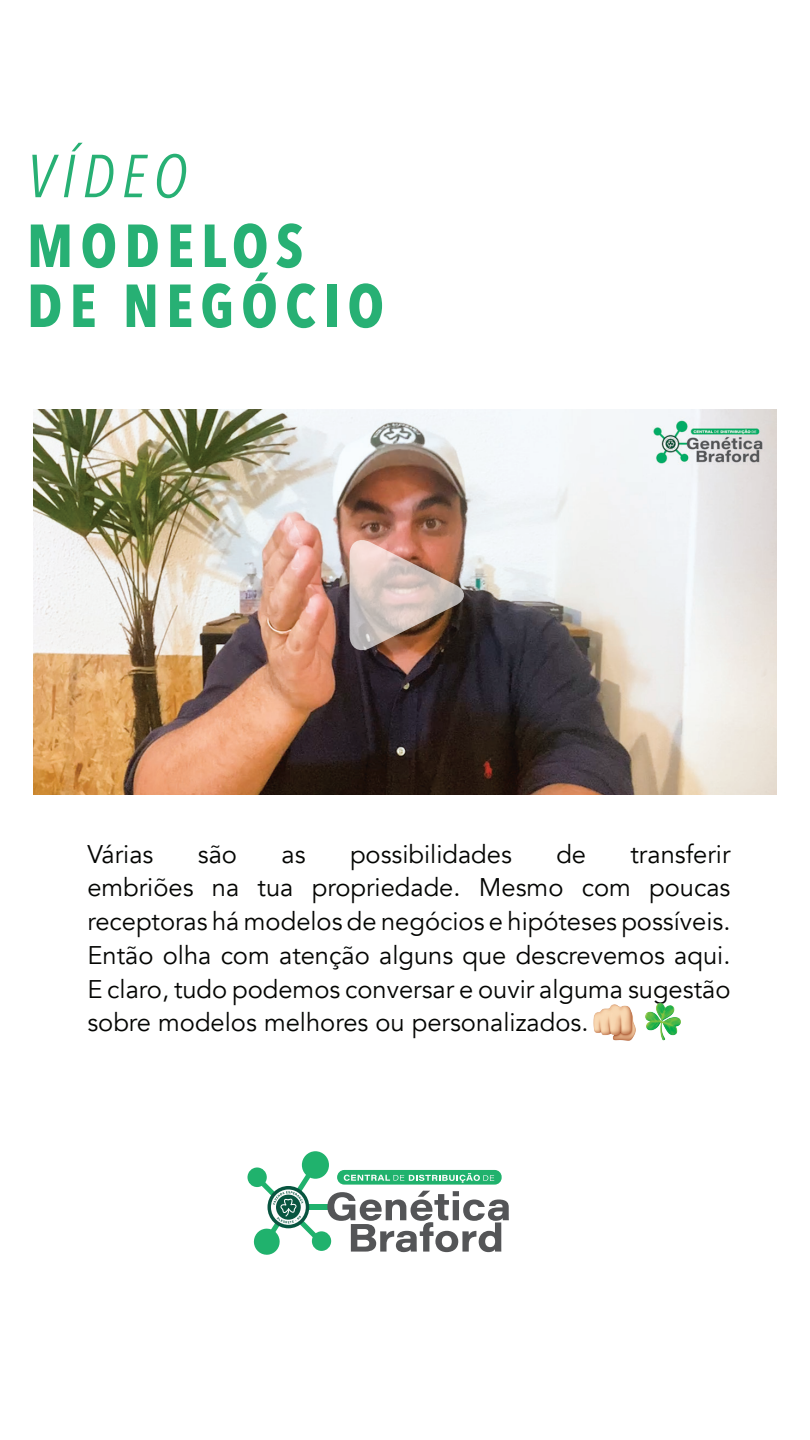
<style>
.page{position:relative;width:810px;height:1440px;background:#fff}
.page>*{position:absolute;margin:0;border:0;box-sizing:border-box;transform-origin:0 0}
.t1{font:700 60px/60px "Avenir Next Condensed";letter-spacing:.12em;color:#27b074}
.t2{font:italic 60px "Avenir Next Condensed";letter-spacing:.12em;color:#27b074}
.t3{font:25.5px/33.8px "Avenir";color:#040503;text-align:justify}
</style>
<div class="page">
<div style="left:288px;top:1204px;width:41px;height:5px;background:#20b26d"></div>
<div style="left:302px;top:1151px;width:27px;height:28px;background:#20b26d;border-radius:50%"></div>
<svg style="left:253px;top:1171px;width:68px;height:84px"></svg>
<div style="left:312px;top:1231px;width:19px;height:20px;background:#20b26d;border-radius:50%"></div>
<div style="left:248px;top:1167px;width:19px;height:20px;background:#20b26d;border-radius:50%"></div>
<svg style="left:327px;top:1191px;width:182px;height:61px"></svg>
<svg style="left:337px;top:1170px;width:165px;height:15px;background:#4cc089"></svg>
<img style="left:34px;top:410px;width:742px;height:385px">
<svg style="left:350px;top:536px;width:117px;height:118px;background:#b5968a"></svg>
<img style="left:645px;top:1003px;width:36px;height:38px">
<img style="left:593px;top:1005px;width:43px;height:36px">
<h1 class="t2" style="left:27px;top:140px;width:162px">VÍDEO</h1>
<h1 class="t1" style="left:27px;top:216px;width:359px">MODELOS<br>DE NEGÓCIO</h1>
<p class="t3" style="left:87px;top:837px;width:645px;text-indent:543px">transferir embriões na tua propriedade. Mesmo com poucas receptoras há modelos de negócios e hipóteses possíveis.<br>Então olha com atenção alguns que descrevemos aqui.<br>E claro, tudo podemos conversar e ouvir alguma sugestão sobre modelos melhores ou personalizados.</p>
<p class="t3" style="left:87px;top:837px;width:68px">Várias</p>
<p class="t3" style="left:198px;top:837px;width:41px">são</p>
<p class="t3" style="left:282px;top:837px;width:26px">as</p>
<p class="t3" style="left:350px;top:837px;width:163px">possibilidades</p>
<p class="t3" style="left:556px;top:837px;width:31px">de</p>
</div>
